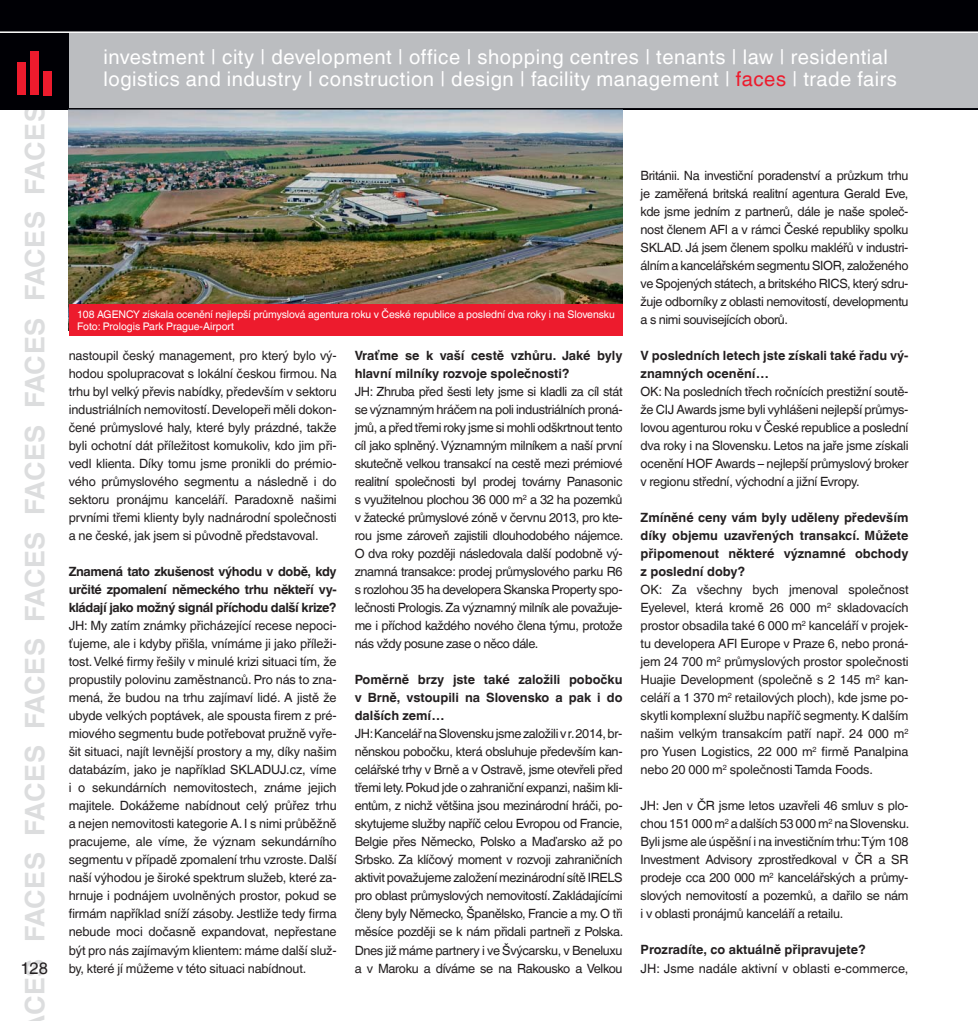
<style>
.page{position:relative;width:978px;height:1021px;background:#fff}
.page>*{position:absolute;margin:0;border:0;box-sizing:border-box;transform-origin:0 0}
.t1{font:700 27px "Helvetica World";letter-spacing:.02em;color:#dcddde}
.t2{font:20.25px/22.5px "Helvetica World";letter-spacing:.025em;color:#fff}
.t3{font:16.5px "Helvetica World";color:#231f20}
.t4{font:12.75px/18px "Helvetica World";letter-spacing:-.02em;color:#231f20;text-align:justify}
.t5{font:700 12.75px/18px "Helvetica World";color:#231f20;text-align:justify}
.t6{font:12.75px "Helvetica World";color:#231f20}
.t7{font:10.5px/12.1px "Helvetica World";letter-spacing:-.005em;color:#fff}
.s1{color:#ed1b2d}
</style>
<div class="page">
<div style="left:0;top:0;width:978px;height:32px;background:#000005"></div>
<div style="left:0;top:32px;width:978px;height:77px;background:#000005"></div>
<div style="left:69px;top:32px;width:909px;height:77px;background:#bbbdc0"></div>
<div style="left:17px;top:63px;width:9px;height:32px;background:#ed1b2d"></div>
<div style="left:30px;top:51px;width:9px;height:44px;background:#ed1b2d"></div>
<div style="left:43px;top:71px;width:9px;height:24px;background:#ed1b2d"></div>
<img style="left:69px;top:109px;width:554px;height:195px">
<div style="left:69px;top:304px;width:554px;height:32px;background:#ed1b2d"></div>
<hr style="left:0;top:108px;width:978px;height:1px;background:#000005">
<hr style="left:0;top:31px;width:978px;height:2px;background:#fff">
<h1 class="t1" style="left:13px;top:1015px;width:912px;rotate:-90deg">CES FACES FACES FACES FACES FACES FACES FACES FACES</h1>
<p class="t3" style="left:20px;top:954px;width:29px">128</p>
<h2 class="t2" style="left:104px;top:43px;width:795px">investment | city | development | office | shopping centres | tenants | law | residential logistics and industry | construction | design | facility management | <span class="s1">faces</span> | trade fairs</h2>
<p class="t7" style="left:77px;top:307px;width:539px">108 AGENCY získala ocenění nejlepší průmyslová agentura roku v České republice a poslední dva roky i na Slovensku<br>Foto: Prologis Park Prague-Airport</p>
<p class="t4" style="left:69px;top:345px;width:269px">nastoupil český management, pro který bylo vý&shy;hodou spolupracovat s lokální českou firmou. Na trhu byl velký převis nabídky, především v sektoru industriálních nemovitostí. Developeři měli dokon&shy;čené průmyslové haly, které byly prázdné, takže byli ochotní dát příležitost komukoliv, kdo jim při&shy;vedl klienta. Díky tomu jsme pronikli do prémio&shy;vého průmyslového segmentu a následně i do sektoru pronájmu kanceláří. Paradoxně našimi prvními třemi klienty byly nadnárodní společnosti a ne české, jak jsem si původně představoval.</p>
<p class="t5" style="left:69px;top:561px;width:269px">Znamená tato zkušenost výhodu v době, kdy určité zpomalení německého trhu někteří vy&shy;kládají jako možný signál příchodu další krize?</p>
<p class="t4" style="left:69px;top:615px;width:269px">JH: My zatím známky přicházející recese nepoci&shy;ťujeme, ale i kdyby přišla, vnímáme ji jako příleži&shy;tost. Velké firmy řešily v minulé krizi situaci tím, že propustily polovinu zaměstnanců. Pro nás to zna&shy;mená, že budou na trhu zajímaví lidé. A jistě že ubyde velkých poptávek, ale spousta firem z pré&shy;miového segmentu bude potřebovat pružně vyře&shy;šit situaci, najít levnější prostory a my, díky našim databázím, jako je například SKLADUJ.cz, víme i o sekundárních nemovitostech, známe jejich majitele. Dokážeme nabídnout celý průřez trhu a nejen nemovitosti kategorie A. I s nimi průběžně pracujeme, ale víme, že význam sekundárního segmentu v případě zpomalení trhu vzroste. Další naší výhodou je široké spektrum služeb, které za&shy;hrnuje i podnájem uvolněných prostor, pokud se firmám například sníží zásoby. Jestliže tedy firma nebude moci dočasně expandovat, nepřestane být pro nás zajímavým klientem: máme další služ&shy;by, které jí můžeme v této situaci nabídnout.</p>
<p class="t5" style="left:355px;top:345px;width:269px">Vraťme se k vaší cestě vzhůru. Jaké byly hlavní milníky rozvoje společnosti?</p>
<p class="t4" style="left:355px;top:381px;width:270px">JH: Zhruba před šesti lety jsme si kladli za cíl stát se významným hráčem na poli industriálních proná&shy;jmů, a před třemi roky jsme si mohli odškrtnout tento cíl jako splněný. Významným milníkem a naší první skutečně velkou transakcí na cestě mezi prémiové realitní společnosti byl prodej továrny Panasonic s využitelnou plochou 36 000 m<sup>2</sup> a 32 ha pozemků v žatecké průmyslové zóně v červnu 2013, pro kte&shy;rou jsme zároveň zajistili dlouhodobého nájemce.<br>O dva roky později následovala další podobně vý&shy;znamná transakce: prodej průmyslového parku R6 s rozlohou 35 ha developera Skanska Property spo&shy;lečnosti Prologis. Za významný milník ale považuje&shy;me i příchod každého nového člena týmu, protože nás vždy posune zase o něco dále.</p>
<p class="t5" style="left:355px;top:669px;width:269px">Poměrně brzy jste také založili pobočku v Brně, vstoupili na Slovensko a pak i do dalších zemí…</p>
<p class="t4" style="left:355px;top:723px;width:270px">JH: Kancelář na Slovensku jsme založili v r. 2014, br&shy;něnskou pobočku, která obsluhuje především kan&shy;celářské trhy v Brně a v Ostravě, jsme otevřeli před třemi lety. Pokud jde o zahraniční expanzi, našim kli&shy;entům, z nichž většina jsou mezinárodní hráči, po&shy;skytujeme služby napříč celou Evropou od Francie, Belgie přes Německo, Polsko a Maďarsko až po Srbsko. Za klíčový moment v rozvoji zahraničních aktivit považujeme založení mezinárodní sítě IRELS pro oblast průmyslových nemovitostí. Zakládajícími členy byly Německo, Španělsko, Francie a my. O tři měsíce později se k nám přidali partneři z Polska.<br>Dnes již máme partnery i ve Švýcarsku, v Beneluxu a v Maroku a díváme se na Rakousko a Velkou</p>
<p class="t4" style="left:641px;top:165px;width:269px">Británii. Na investiční poradenství a průzkum trhu je zaměřená britská realitní agentura Gerald Eve, kde jsme jedním z partnerů, dále je naše společ&shy;nost členem AFI a v rámci České republiky spolku SKLAD. Já jsem členem spolku makléřů v industri&shy;álním a kancelářském segmentu SIOR, založeného ve Spojených státech, a britského RICS, který sdru&shy;žuje odborníky z oblasti nemovitostí, developmentu a s nimi souvisejících oborů.</p>
<p class="t5" style="left:641px;top:345px;width:269px">V posledních letech jste získali také řadu vý&shy;znamných ocenění…</p>
<p class="t4" style="left:641px;top:381px;width:269px">OK: Na posledních třech ročnících prestižní soutě&shy;že CIJ Awards jsme byli vyhlášeni nejlepší průmys&shy;lovou agenturou roku v České republice a poslední dva roky i na Slovensku. Letos na jaře jsme získali ocenění HOF Awards – nejlepší průmyslový broker v regionu střední, východní a jižní Evropy.</p>
<p class="t5" style="left:641px;top:507px;width:269px">Zmíněné ceny vám byly uděleny především díky objemu uzavřených transakcí. Můžete připomenout některé významné obchody z poslední doby?</p>
<p class="t4" style="left:641px;top:579px;width:269px">OK: Za všechny bych jmenoval společnost Eyelevel, která kromě 26 000 m<sup>2</sup> skladovacích prostor obsadila také 6 000 m<sup>2</sup> kanceláří v projek&shy;tu developera AFI Europe v Praze 6, nebo proná&shy;jem 24 700 m<sup>2</sup> průmyslových prostor společnosti Huajie Development (společně s 2 145 m<sup>2</sup> kan&shy;celáří a 1 370 m<sup>2</sup> retailových ploch), kde jsme po&shy;skytli komplexní službu napříč segmenty. K dalším našim velkým transakcím patří např. 24 000 m<sup>2 </sup>pro Yusen Logistics, 22 000 m<sup>2</sup> firmě Panalpina nebo 20 000 m<sup>2</sup> společnosti Tamda Foods.</p>
<p class="t4" style="left:641px;top:795px;width:270px">JH: Jen v ČR jsme letos uzavřeli 46 smluv s plo&shy;chou 151 000 m<sup>2</sup> a dalších 53 000 m<sup>2</sup> na Slovensku.<br>Byli jsme ale úspěšní i na investičním trhu: Tým 108<br>Investment Advisory zprostředkoval v ČR a SR prodeje cca 200 000 m<sup>2</sup> kancelářských a průmy&shy;slových nemovitostí a pozemků, a dařilo se nám i v oblasti pronájmů kanceláří a retailu.</p>
<p class="t5" style="left:641px;top:939px;width:227px">Prozradíte, co aktuálně připravujete?</p>
<p class="t6" style="left:641px;top:957px;width:269px">JH: Jsme nadále aktivní v oblasti e-commerce,</p>
</div>
